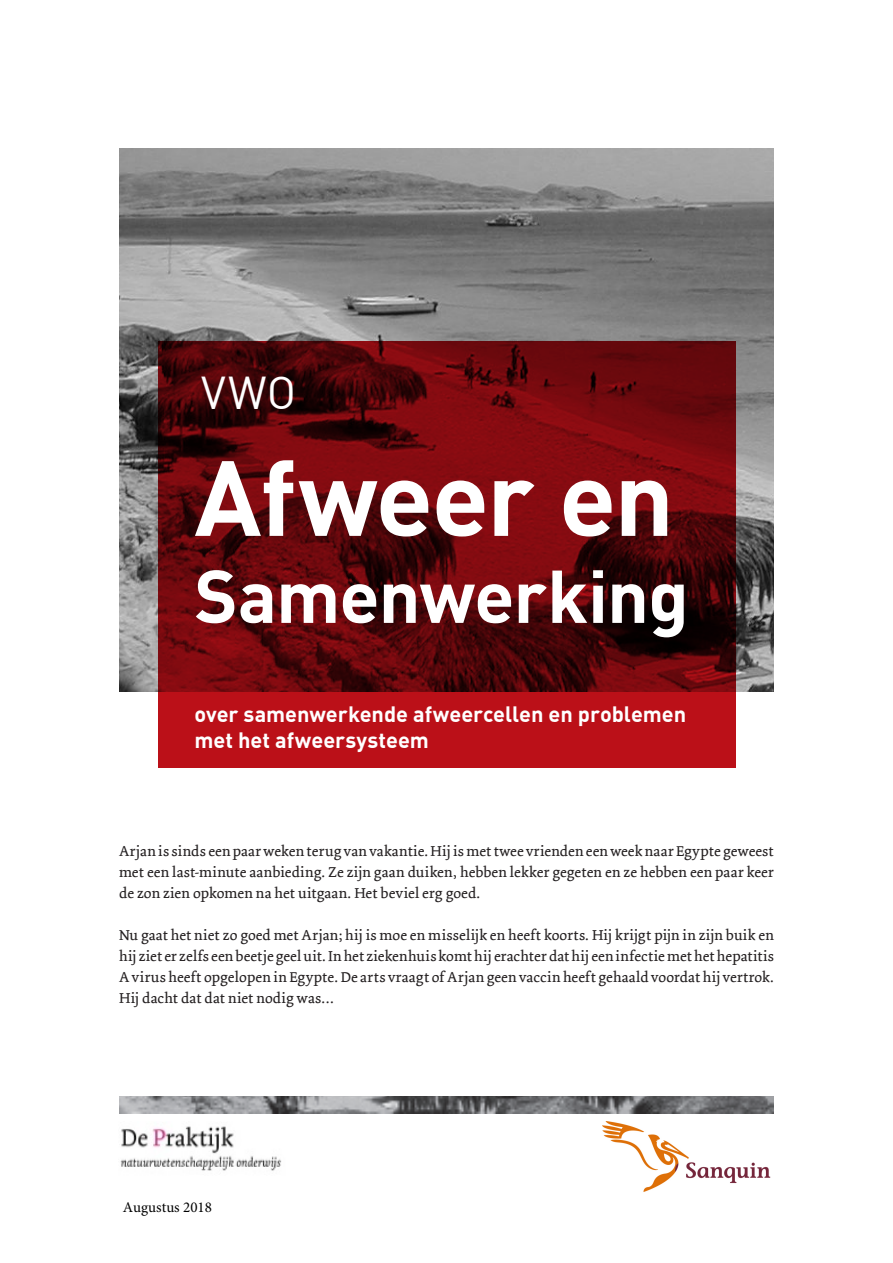
<style>
.page{position:relative;width:893px;height:1263px;background:#fff}
.page>*{position:absolute;margin:0;border:0;box-sizing:border-box;transform-origin:0 0}
.Kop{font:700 105px "DIN Offc";letter-spacing:-.02em;color:#fff}
.Kop-2{font:700 73.5px "DIN Offc";letter-spacing:-.015em;color:#fff}
.Kop-3{font:45.15px "DIN Offc";color:#fff}
.Kop-4{font:700 21.75px/26.1px "DIN Offc";color:#fff}
.broodtekst{font:15px/21px "Dolly";letter-spacing:.01em;color:#231f20;text-align:justify}
.t1{font:15px "Minion Pro";color:#000}
</style>
<div class="page">
<img style="left:119px;top:149px;width:655px;height:543px">
<svg style="left:158px;top:342px;width:577px;height:426px;background:#6e090d"></svg>
<img style="left:119px;top:1096px;width:655px;height:18px">
<img style="left:120px;top:1126px;width:162px;height:45px">
<img style="left:603px;top:1122px;width:168px;height:70px">
<p class="Kop-3" style="left:201px;top:364px;width:96px">VWO</p>
<p class="Kop" style="left:194px;top:429px;width:481px">Afweer en</p>
<p class="Kop-2" style="left:194px;top:548px;width:496px">Samenwerking</p>
<p class="Kop-4" style="left:194px;top:700px;width:493px">over samenwerkende afweercellen en problemen met het afweersysteem</p>
<p class="broodtekst" style="left:119px;top:841px;width:656px">Arjan is sinds een paar weken terug van vakantie. Hij is met twee vrienden een week naar Egypte geweest met een last-minute aanbieding. Ze zijn gaan duiken, hebben lekker gegeten en ze hebben een paar keer de zon zien opkomen na het uitgaan. Het beviel erg goed.</p>
<p class="broodtekst" style="left:119px;top:925px;width:656px">Nu gaat het niet zo goed met Arjan; hij is moe en misselijk en heeft koorts. Hij krijgt pijn in zijn buik en hij ziet er zelfs een beetje geel uit. In het ziekenhuis komt hij erachter dat hij een infectie met het hepatitis A virus heeft opgelopen in Egypte. De arts vraagt of Arjan geen vaccin heeft gehaald voordat hij vertrok.<br>Hij dacht dat dat niet nodig was…</p>
<p class="t1" style="left:123px;top:1197px;width:91px">Augustus 2018</p>
</div>
